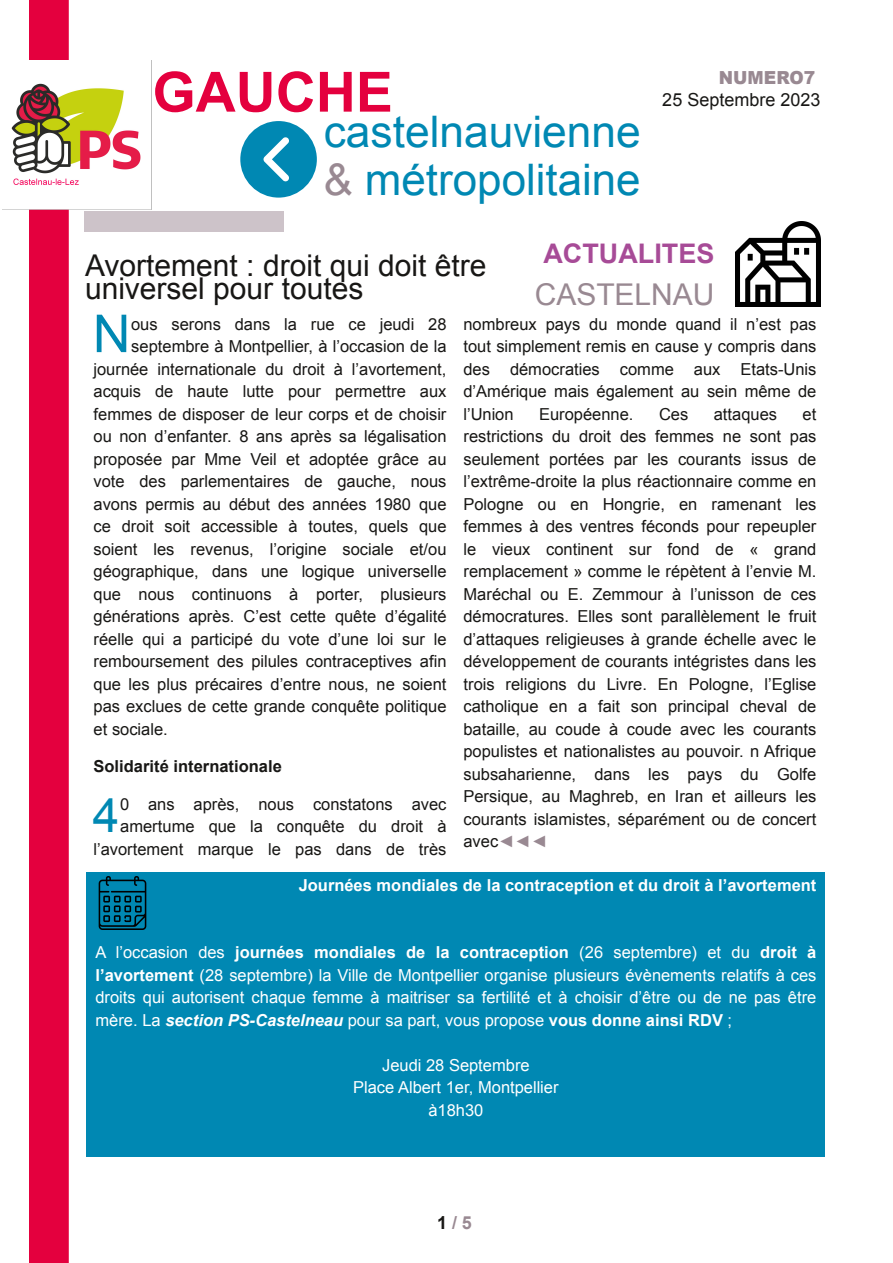
<style>
.page{position:relative;width:893px;height:1263px;background:#fff}
.page>*{position:absolute;margin:0;border:0;box-sizing:border-box;transform-origin:0 0}
.t1{font:700 55.5px "Arial";color:#e4003e}
.t2{font:52.35px "Arial";color:#0088b3}
.t3{font:48px "Arial";color:#0088b3}
.t4{font:43.5px/48px "Arial";color:#0088b3}
.t5{font:30px/22.5px "Arial";color:#181715}
.t6{font:30px "Arial";color:#998992}
.t7{font:700 27px "Arial";color:#a74b97}
.t8{font:18px "Arial";color:#181715}
.t9{font:900 18px "Arial";color:#998992;scale:.96 1}
.t10{font:700 18px "Arial";color:#998992}
.t11{font:16.5px/22.5px "Arial";color:#181715;text-align:justify}
.t12{font:16.5px/22.5px "Arial";color:#fff;text-align:justify}
.t13{font:700 16.5px "Arial";color:#fff}
.t14{font:700 16.5px "Arial";color:#181715}
.s1{color:#998992}
.s2{font-weight:700}
.s3{font-weight:700;font-style:italic}
.s4{color:#181715}
</style>
<div class="page">
<div style="left:29px;top:0;width:40px;height:1263px;border:2px solid #e4003e"></div>
<div style="left:84px;top:211px;width:200px;height:21px;background:#cdc3c9"></div>
<div style="left:30px;top:0;width:38px;height:1263px;background:#e4003e"></div>
<img style="left:11px;top:60px;width:130px;height:149px">
<svg style="left:240px;top:121px;width:77px;height:77px"></svg>
<img style="left:736px;top:221px;width:85px;height:85px">
<div style="left:87px;top:872px;width:738px;height:285px;background:#0088b3"></div>
<img style="left:98px;top:877px;width:49px;height:52px">
<h1 class="t1" style="left:152px;top:61px;width:242px">GAUCHE</h1>
<h3 class="t4" style="left:324px;top:108px;width:319px">castelnauvienne <span class="s1">&amp;</span> métropolitaine</h3>
<p class="t9" style="left:719px;top:65px;width:102px">NUMERO7</p>
<p class="t8" style="left:662px;top:90px;width:160px">25 Septembre 2023</p>
<h3 class="t5" style="left:85px;top:255px;width:403px">Avortement : droit qui doit être universel pour toutes</h3>
<h3 class="t7" style="left:543px;top:238px;width:172px">ACTUALITES</h3>
<h3 class="t6" style="left:535px;top:278px;width:181px">CASTELNAU</h3>
<h2 class="t2" style="left:93px;top:305px;width:39px">N</h2>
<p class="t11" style="left:131px;top:313px;width:317px">ous serons dans la rue ce jeudi 28</p>
<p class="t11" style="left:131px;top:335px;width:317px">septembre à Montpellier, à l’occasion de la</p>
<p class="t11" style="left:94px;top:358px;width:354px">journée internationale du droit à l’avortement,</p>
<p class="t11" style="left:94px;top:380px;width:354px">acquis de haute lutte pour permettre aux</p>
<p class="t11" style="left:94px;top:403px;width:354px">femmes de disposer de leur corps et de choisir</p>
<p class="t11" style="left:94px;top:425px;width:354px">ou non d’enfanter. 8 ans après sa légalisation</p>
<p class="t11" style="left:94px;top:448px;width:354px">proposée par Mme Veil et adoptée grâce au</p>
<p class="t11" style="left:94px;top:470px;width:354px">vote des parlementaires de gauche, nous</p>
<p class="t11" style="left:94px;top:493px;width:354px">avons permis au début des années 1980 que</p>
<p class="t11" style="left:94px;top:515px;width:354px">ce droit soit accessible à toutes, quels que</p>
<p class="t11" style="left:94px;top:538px;width:354px">soient les revenus, l’origine sociale et/ou</p>
<p class="t11" style="left:94px;top:560px;width:354px">géographique, dans une logique universelle</p>
<p class="t11" style="left:94px;top:583px;width:354px">que nous continuons à porter, plusieurs</p>
<p class="t11" style="left:94px;top:605px;width:354px">générations après. C’est cette quête d’égalité</p>
<p class="t11" style="left:94px;top:628px;width:354px">réelle qui a participé du vote d’une loi sur le</p>
<p class="t11" style="left:94px;top:650px;width:354px">remboursement des pilules contraceptives afin</p>
<p class="t11" style="left:94px;top:673px;width:354px">que les plus précaires d’entre nous, ne soient</p>
<p class="t11" style="left:94px;top:695px;width:354px">pas exclues de cette grande conquête politique</p>
<p class="t11" style="left:94px;top:718px;width:76px">et sociale.</p>
<p class="t14" style="left:94px;top:757px;width:190px">Solidarité internationale</p>
<h3 class="t3" style="left:93px;top:789px;width:28px">4</h3>
<p class="t11" style="left:94px;top:793px;width:354px;text-align:right">0 ans après, nous constatons avec amertume que la conquête du droit à l’avortement marque le pas dans de très</p>
<p class="t11" style="left:463px;top:313px;width:354px">nombreux pays du monde quand il n’est pas tout simplement remis en cause y compris dans des démocraties comme aux Etats-Unis d’Amérique mais également au sein même de l’Union</p>
<p class="t11" style="left:539px;top:403px;width:96px">Européenne.</p>
<p class="t11" style="left:659px;top:403px;width:31px">Ces</p>
<p class="t11" style="left:714px;top:403px;width:65px">attaques</p>
<p class="t11" style="left:463px;top:403px;width:354px;text-indent:339px">et restrictions du droit des femmes ne sont pas seulement portées par les courants issus de l’extrême-droite la plus réactionnaire comme en Pologne ou en Hongrie, en ramenant les femmes à des ventres féconds pour repeupler le vieux continent sur fond de « grand remplacement » comme le répètent à l’envie M.<br>Maréchal ou E. Zemmour à l’unisson de ces démocratures. Elles sont parallèlement le fruit d’attaques religieuses à grande échelle avec le développement de courants intégristes dans les trois religions du Livre. En Pologne, l’Eglise catholique en a fait son principal cheval de bataille, au coude à coude avec les courants populistes et nationalistes au pouvoir. n Afrique subsaharienne, dans les pays du Golfe Persique, au Maghreb, en Iran et ailleurs les courants islamistes, séparément ou de concert avec<span class="s1">◄◄◄</span></p>
<p class="t13" style="left:299px;top:876px;width:519px">Journées mondiales de la contraception et du droit à l’avortement</p>
<p class="t12" style="left:95px;top:941px;width:722px">A l’occasion des <span class="s2">journées mondiales de la contraception</span> (26 septembre) et du <span class="s2">droit à l’avortement</span> (28 septembre) la Ville de Montpellier organise plusieurs évènements relatifs à ces droits qui autorisent chaque femme à maitriser sa fertilité et à choisir d’être ou de ne pas être mère. La <span class="s3">section PS-Castelneau</span> pour sa part, vous propose <span class="s2">vous donne ainsi RDV</span> ;</p>
<p class="t12" style="left:353px;top:1054px;width:207px;text-align:center">Jeudi 28 Septembre<br>Place Albert 1er, Montpellier à18h30</p>
<p class="t10" style="left:437px;top:1213px;width:36px"><span class="s4">1</span>/5</p>
</div>
